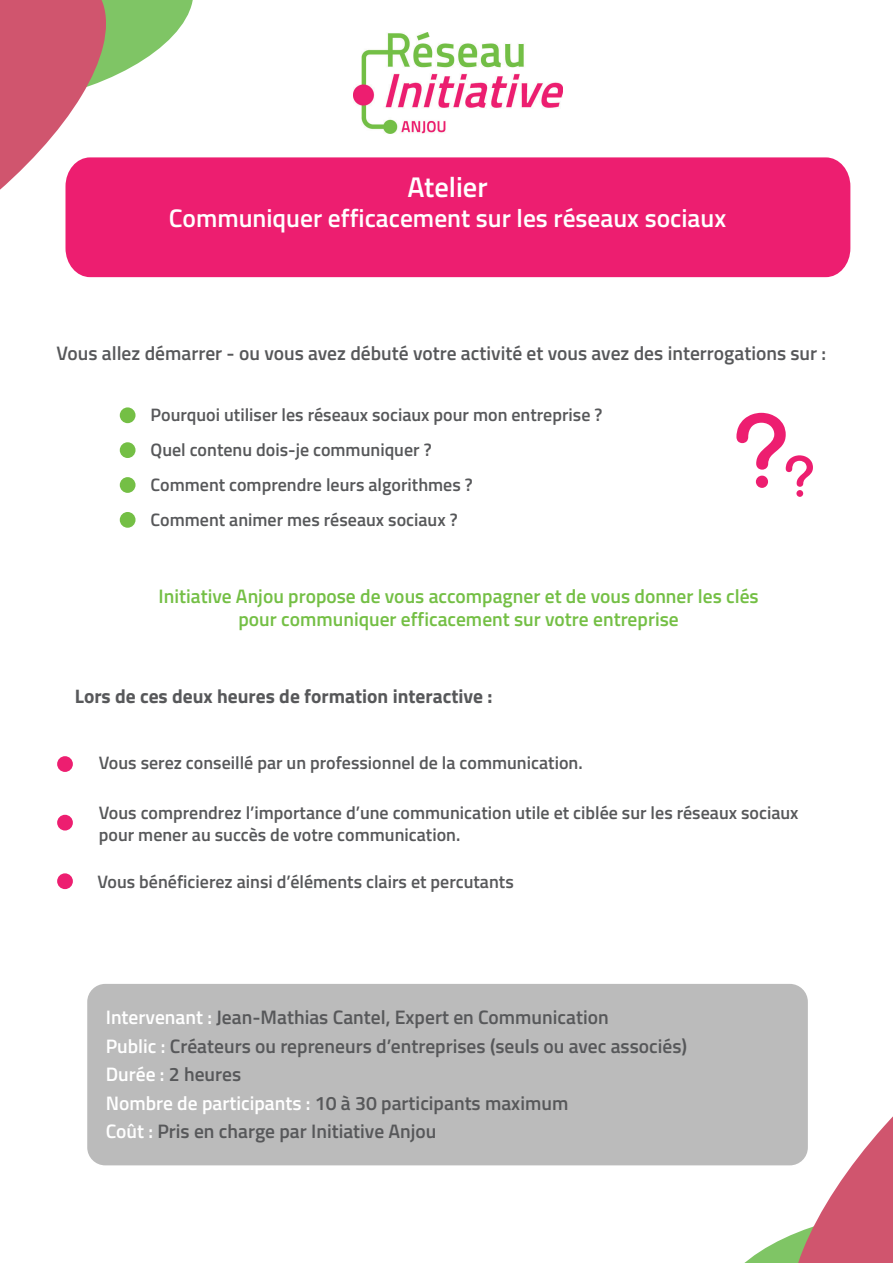
<style>
.page{position:relative;width:893px;height:1263px;background:#fff}
.page>*{position:absolute;margin:0;border:0;box-sizing:border-box;transform-origin:0 0}
.t1{font:600 28.5px "Titillium Web";color:#fff}
.t2{font:600 25.5px "Titillium Web";color:#fff}
.t3{font:600 19.5px "Titillium Web";color:#57585a}
.t4{font:600 19.5px "Titillium Web";color:#74bf45}
.t5{font:700 19.5px "Titillium Web";color:#57585a}
.t6{font:600 18px "Titillium Web";color:#57585a}
.s1{color:#fff}
</style>
<div class="page">
<div style="left:66px;top:157px;width:784px;height:120px;background:#ed1e70"></div>
<img style="left:354px;top:32px;width:208px;height:101px">
<svg style="left:0;top:0;width:201px;height:233px"></svg>
<svg style="left:712px;top:1116px;width:181px;height:147px"></svg>
<div style="left:120px;top:407px;width:16px;height:16px;background:#74bf45;border-radius:50%"></div>
<div style="left:120px;top:442px;width:16px;height:16px;background:#74bf45;border-radius:50%"></div>
<div style="left:120px;top:477px;width:16px;height:16px;background:#74bf45;border-radius:50%"></div>
<div style="left:120px;top:512px;width:16px;height:16px;background:#74bf45;border-radius:50%"></div>
<div style="left:57px;top:756px;width:16px;height:16px;background:#ed1e70;border-radius:50%"></div>
<div style="left:57px;top:815px;width:16px;height:15px;background:#ed1e70;border-radius:50%"></div>
<div style="left:57px;top:873px;width:16px;height:16px;background:#ed1e70;border-radius:50%"></div>
<div style="left:87px;top:984px;width:721px;height:181px;background:#bbb;border-radius:18px"></div>
<svg style="left:736px;top:413px;width:77px;height:84px"></svg>
<p class="t1" style="left:407px;top:165px;width:82px">Atelier</p>
<p class="t2" style="left:169px;top:199px;width:559px">Communiquer efficacement sur les réseaux sociaux</p>
<p class="t3" style="left:57px;top:339px;width:771px">Vous allez démarrer - ou vous avez débuté votre activité et vous avez des interrogations sur :</p>
<p class="t6" style="left:151px;top:401px;width:453px">Pourquoi utiliser les réseaux sociaux pour mon entreprise ?</p>
<p class="t6" style="left:151px;top:436px;width:283px">Quel contenu dois-je communiquer ?</p>
<p class="t6" style="left:151px;top:471px;width:324px">Comment comprendre leurs algorithmes ?</p>
<p class="t6" style="left:151px;top:506px;width:309px">Comment animer mes réseaux sociaux ?</p>
<p class="t4" style="left:159px;top:581px;width:602px">Initiative Anjou propose de vous accompagner et de vous donner les clés</p>
<p class="t4" style="left:238px;top:605px;width:442px">pour communiquer efficacement sur votre entreprise</p>
<p class="t5" style="left:75px;top:681px;width:419px">Lors de ces deux heures de formation interactive :</p>
<p class="t6" style="left:99px;top:749px;width:485px">Vous serez conseillé par un professionnel de la communication.</p>
<p class="t6" style="left:99px;top:799px;width:701px">Vous comprendrez l’importance d’une communication utile et ciblée sur les réseaux sociaux</p>
<p class="t6" style="left:99px;top:821px;width:363px">pour mener au succès de votre communication.</p>
<p class="t6" style="left:97px;top:869px;width:418px">Vous bénéficierez ainsi d’éléments clairs et percutants</p>
<p class="t3" style="left:106px;top:1003px;width:504px"><span class="s1">Intervenant :</span> Jean-Mathias Cantel, Expert en Communication</p>
<p class="t3" style="left:106px;top:1031px;width:583px"><span class="s1">Public :</span> Créateurs ou repreneurs d’entreprises (seuls ou avec associés)</p>
<p class="t3" style="left:106px;top:1060px;width:137px"><span class="s1">Durée :</span> 2 heures</p>
<p class="t3" style="left:106px;top:1088px;width:464px"><span class="s1">Nombre de participants :</span> 10 à 30 participants maximum</p>
<p class="t3" style="left:106px;top:1117px;width:332px"><span class="s1">Coût :</span> Pris en charge par Initiative Anjou</p>
</div>
